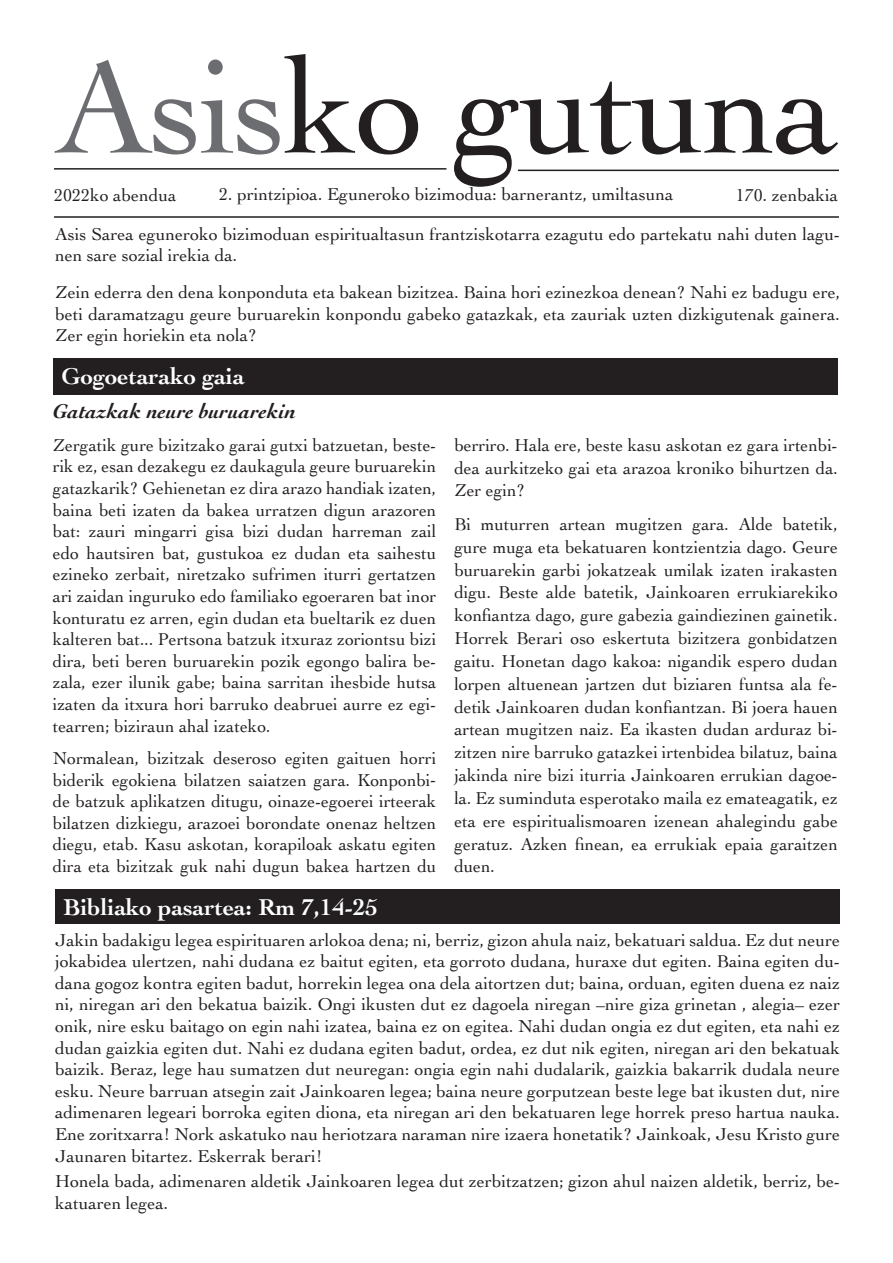
<style>
.page{position:relative;width:893px;height:1263px;background:#fff}
.page>*{position:absolute;margin:0;border:0;box-sizing:border-box;transform-origin:0 0}
.t1{font:138px "Cochin";letter-spacing:-.02em;color:#231f20}
.t2{font:700 24px "Cochin";color:#fff}
.t3{font:italic 700 21px "Cochin";color:#231f20}
.t4{font:18px/21.6px "Cochin";color:#231f20;text-align:justify}
.s1{color:#6c6d70}
</style>
<div class="page">
<hr style="left:54px;top:168px;width:392px;height:2px;background:#231f20">
<hr style="left:54px;top:216px;width:785px;height:2px;background:#231f20">
<hr style="left:518px;top:170px;width:321px;height:1px;background:#231f20">
<div style="left:55px;top:889px;width:785px;height:35px;background:#231f20"></div>
<div style="left:53px;top:358px;width:785px;height:37px;background:#231f20"></div>
<h1 class="t1" style="left:55px;top:14px;width:785px"><span class="s1">Asis</span>ko gutuna</h1>
<p class="t4" style="left:54px;top:184px;width:124px">2022ko abendua</p>
<p class="t4" style="left:219px;top:182px;width:456px">2. printzipioa. Eguneroko bizimodua: barnerantz, umiltasuna</p>
<p class="t4" style="left:736px;top:184px;width:104px">170. zenbakia</p>
<p class="t4" style="left:55px;top:222px;width:786px">Asis Sarea eguneroko bizimoduan espiritualtasun frantziskotarra ezagutu edo partekatu nahi duten lagu&shy;nen sare sozial irekia da.</p>
<p class="t4" style="left:55px;top:280px;width:786px">Zein ederra den dena konponduta eta bakean bizitzea. Baina hori ezinezkoa denean? Nahi ez badugu ere, beti daramatzagu geure buruarekin konpondu gabeko gatazkak, eta zauriak uzten dizkigutenak gainera.<br>Zer egin horiekin eta nola?</p>
<h2 class="t2" style="left:62px;top:360px;width:184px">Gogoetarako gaia</h2>
<p class="t3" style="left:53px;top:397px;width:245px">Gatazkak neure buruarekin</p>
<p class="t4" style="left:53px;top:433px;width:385px">Zergatik gure bizitzako garai gutxi batzuetan, beste&shy;rik ez, esan dezakegu ez daukagula geure buruarekin gatazkarik? Gehienetan ez dira arazo handiak izaten, baina beti izaten da bakea urratzen digun arazoren bat: zauri mingarri gisa bizi dudan harreman zail edo hautsiren bat, gustukoa ez dudan eta saihestu ezineko zerbait, niretzako sufrimen iturri gertatzen ari zaidan inguruko edo familiako egoeraren bat inor konturatu ez arren, egin dudan eta bueltarik ez duen kalteren bat... Pertsona batzuk itxuraz zoriontsu bizi dira, beti beren buruarekin pozik egongo balira be&shy;zala, ezer ilunik gabe; baina sarritan ihesbide hutsa izaten da itxura hori barruko deabruei aurre ez egi&shy;tearren; biziraun ahal izateko.</p>
<p class="t4" style="left:53px;top:746px;width:385px">Normalean, bizitzak deseroso egiten gaituen horri biderik egokiena bilatzen saiatzen gara. Konponbi&shy;de batzuk aplikatzen ditugu, oinaze-egoerei irteerak bilatzen dizkiegu, arazoei borondate onenaz heltzen diegu, etab. Kasu askotan, korapiloak askatu egiten dira eta bizitzak guk nahi dugun bakea hartzen du</p>
<h2 class="t2" style="left:64px;top:891px;width:316px">Bibliako pasartea: Rm 7,14-25</h2>
<p class="t4" style="left:454px;top:433px;width:385px;line-height:22.8px">berriro. Hala ere, beste kasu askotan ez gara irtenbi&shy;dea aurkitzeko gai eta arazoa kroniko bihurtzen da.<br>Zer egin?</p>
<p class="t4" style="left:454px;top:512px;width:385px;line-height:22.8px">Bi muturren artean mugitzen gara. Alde batetik, gure muga eta bekatuaren kontzientzia dago. Geure buruarekin garbi jokatzeak umilak izaten irakasten digu. Beste alde batetik, Jainkoaren errukiarekiko konfiantza dago, gure gabezia gaindiezinen gainetik.<br>Horrek Berari oso eskertuta bizitzera gonbidatzen gaitu. Honetan dago kakoa: nigandik espero dudan lorpen altuenean jartzen dut biziaren funtsa ala fe&shy;detik Jainkoaren dudan konfiantzan. Bi joera hauen artean mugitzen naiz. Ea ikasten dudan arduraz bi&shy;zitzen nire barruko gatazkei irtenbidea bilatuz, baina jakinda nire bizi iturria Jainkoaren errukian dagoe&shy;la. Ez suminduta esperotako maila ez emateagatik, ez eta ere espiritualismoaren izenean ahalegindu gabe geratuz. Azken finean, ea errukiak epaia garaitzen duen.</p>
<p class="t4" style="left:55px;top:928px;width:787px">Jakin badakigu legea espirituaren arlokoa dena; ni, berriz, gizon ahula naiz, bekatuari saldua. Ez dut neure jokabidea ulertzen, nahi dudana ez baitut egiten, eta gorroto dudana, huraxe dut egiten. Baina egiten du&shy;dana gogoz kontra egiten badut, horrekin legea ona dela aitortzen dut; baina, orduan, egiten duena ez naiz ni, niregan ari den bekatua baizik. Ongi ikusten dut ez dagoela niregan –nire giza grinetan , alegia– ezer onik, nire esku baitago on egin nahi izatea, baina ez on egitea. Nahi dudan ongia ez dut egiten, eta nahi ez dudan gaizkia egiten dut. Nahi ez dudana egiten badut, ordea, ez dut nik egiten, niregan ari den bekatuak baizik. Beraz, lege hau sumatzen dut neuregan: ongia egin nahi dudalarik, gaizkia bakarrik dudala neure esku. Neure barruan atsegin zait Jainkoaren legea; baina neure gorputzean beste lege bat ikusten dut, nire adimenaren legeari borroka egiten diona, eta niregan ari den bekatuaren lege horrek preso hartua nauka.<br>Ene zoritxarra! Nork askatuko nau heriotzara naraman nire izaera honetatik? Jainkoak, Jesu Kristo gure Jaunaren bitartez. Eskerrak berari!</p>
<p class="t4" style="left:55px;top:1170px;width:786px">Honela bada, adimenaren aldetik Jainkoaren legea dut zerbitzatzen; gizon ahul naizen aldetik, berriz, be&shy;katuaren legea.</p>
</div>
